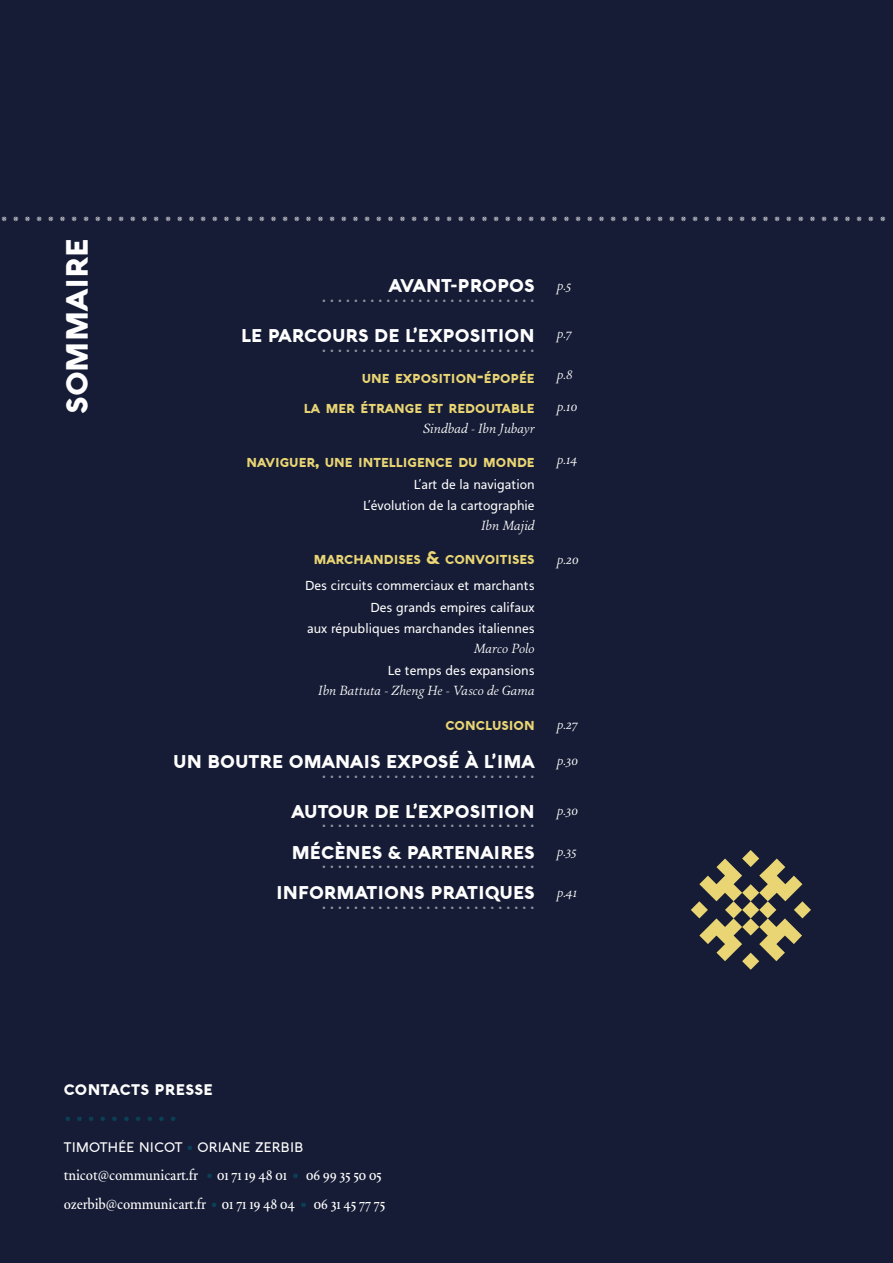
<style>
.page{position:relative;width:893px;height:1263px;background:#161c35}
.page>*{position:absolute;margin:0;border:0;box-sizing:border-box;transform-origin:0 0}
.t1{font:407.55px "Mondara ornements";color:#e9d574}
.t2{font:900 30px "Aquawax";color:#fff}
.t3{font:500 18.45px/28.5px "Mondara Serif";letter-spacing:-.01em;color:#fff;scale:.89 1}
.t4{font:18px/21.6px "Mondara Sans";color:#fff;text-align:right}
.t5{font:900 18px "Aquawax";color:#fff}
.t6{font:italic 16.5px/32.5px "Mondara Serif";color:#fff}
.t7{font:16.5px "Mondara ornements";letter-spacing:.21em;color:#fff}
.t8{font:16.5px "Mondara ornements";letter-spacing:.21em;color:#006072}
.t9{font:900 15px "Aquawax";color:#fff}
.t10{font:500 13.5px "Aquawax";letter-spacing:.02em;color:#fff}
.t11{font:900 12.6px "Aquawax";color:#e9d574}
.t12{font:9px "Mondara ornements";letter-spacing:.39em;color:#fff}
.s1{font-size:18px}
.s2{font-family:"Mondara ornements";font-weight:400;font-size:16.5px;color:#006072}
</style>
<div class="page">
<h3 class="t7" style="left:0;top:208px;width:888px">dddddddddddddddddddddddddddddddddddddddddddddddddddddddddddddddddddddddddddd</h3>
<h2 class="t2" style="left:57px;top:414px;width:173px;rotate:-90deg">SOMMAI RE</h2>
<h3 class="t5" style="left:389px;top:274px;width:148px">AVANT-PROPOS</h3>
<p class="t12" style="left:322px;top:295px;width:214px">ddddddddddddddddddddddddddd</p>
<h3 class="t5" style="left:241px;top:323px;width:40px">LE PAR</h3>
<h3 class="t5" style="left:304px;top:323px;width:152px">COURS DE L’EXPOS</h3>
<h3 class="t5" style="left:480px;top:323px;width:40px">ITION</h3>
<p class="t12" style="left:322px;top:344px;width:214px">ddddddddddddddddddddddddddd</p>
<h3 class="t11" style="left:362px;top:369px;width:175px">UNE EXPOSITION<span class="s1">-</span>ÉPOPÉE</h3>
<h3 class="t11" style="left:304px;top:400px;width:232px">LA MER ÉTRANGE ET REDOUTABLE</h3>
<h3 class="t6" style="left:423px;top:414px;width:113px">Sindbad - Ibn Jubayr</h3>
<h3 class="t11" style="left:247px;top:454px;width:290px">NAVIGUER<span class="s1">,</span> UNE INTELLIGENCE DU MONDE</h3>
<h3 class="t4" style="left:363px;top:474px;width:173px">L’art de la navigation<br>L’évolution de la cartographie</h3>
<h3 class="t6" style="left:481px;top:511px;width:55px">Ibn Majid</h3>
<h3 class="t11" style="left:314px;top:551px;width:222px">MARCHANDISES <span class="s1">&amp;</span> CONVOITISES</h3>
<h3 class="t4" style="left:305px;top:575px;width:231px">Des circuits commerciaux et marchants<br>Des grands empires califaux<br>aux républiques marchandes italiennes</h3>
<h3 class="t6" style="left:474px;top:634px;width:62px">Marco Polo</h3>
<h3 class="t4" style="left:388px;top:660px;width:148px">Le temps des expansions</h3>
<h3 class="t6" style="left:318px;top:675px;width:218px">Ibn Battuta - Zheng He - Vasco de Gama</h3>
<h3 class="t11" style="left:445px;top:716px;width:91px">CONCLUSION</h3>
<h3 class="t5" style="left:173px;top:749px;width:363px">UN BOUTRE OMANAI S EXPOSÉ À L’I MA</h3>
<p class="t12" style="left:322px;top:771px;width:214px">ddddddddddddddddddddddddddd</p>
<h3 class="t5" style="left:292px;top:799px;width:164px">AUTOUR DE L’EXPOS</h3>
<h3 class="t5" style="left:480px;top:799px;width:40px">ITION</h3>
<p class="t12" style="left:322px;top:820px;width:214px">ddddddddddddddddddddddddddd</p>
<h3 class="t5" style="left:292px;top:840px;width:128px">MÉCÈN ES &amp; PART</h3>
<h3 class="t5" style="left:454px;top:840px;width:80px">ENAIRES</h3>
<p class="t12" style="left:322px;top:861px;width:214px">ddddddddddddddddddddddddddd</p>
<h3 class="t5" style="left:276px;top:881px;width:48px">IN FORMAT</h3>
<h3 class="t5" style="left:377px;top:881px;width:21px">IONS</h3>
<h3 class="t5" style="left:430px;top:881px;width:13px">PRAT</h3>
<h3 class="t5" style="left:478px;top:881px;width:56px">IQUES</h3>
<p class="t12" style="left:322px;top:902px;width:214px">ddddddddddddddddddddddddddd</p>
<h3 class="t6" style="left:557px;top:271px;width:16px">p.5</h3>
<h3 class="t6" style="left:557px;top:319px;width:16px">p.7</h3>
<h3 class="t6" style="left:557px;top:360px;width:22px">p.8 p.10</h3>
<h3 class="t6" style="left:557px;top:445px;width:22px">p.14</h3>
<h3 class="t6" style="left:557px;top:545px;width:23px">p.20</h3>
<h3 class="t6" style="left:557px;top:709px;width:22px">p.27</h3>
<h3 class="t6" style="left:557px;top:746px;width:22px">p.30</h3>
<h3 class="t6" style="left:557px;top:796px;width:22px">p.30</h3>
<h3 class="t6" style="left:557px;top:837px;width:21px">p.35</h3>
<h3 class="t6" style="left:557px;top:878px;width:22px">p.41</h3>
<h3 class="t9" style="left:64px;top:1079px;width:24px">CONTA</h3>
<h3 class="t9" style="left:120px;top:1079px;width:95px">CTS PRESSE</h3>
<h3 class="t8" style="left:64px;top:1108px;width:115px">dddddddddd</h3>
<h3 class="t10" style="left:64px;top:1139px;width:241px">TIMOTHÉE NICOT <span class="s2">d</span> ORIANE ZERBIB</h3>
<h3 class="t3" style="left:64px;top:1160px;width:363px">tnicot@communicart.fr <span class="s2">d</span> 01 71 19 48 01 <span class="s2">d</span> 06 99 35 50 05 ozerbib@communicart.fr <span class="s2">d</span> 01 71 19 48 04 <span class="s2">d</span> 06 31 45 77 75</h3>
<h1 class="t1" style="left:649px;top:633px;width:205px">d</h1>
</div>
